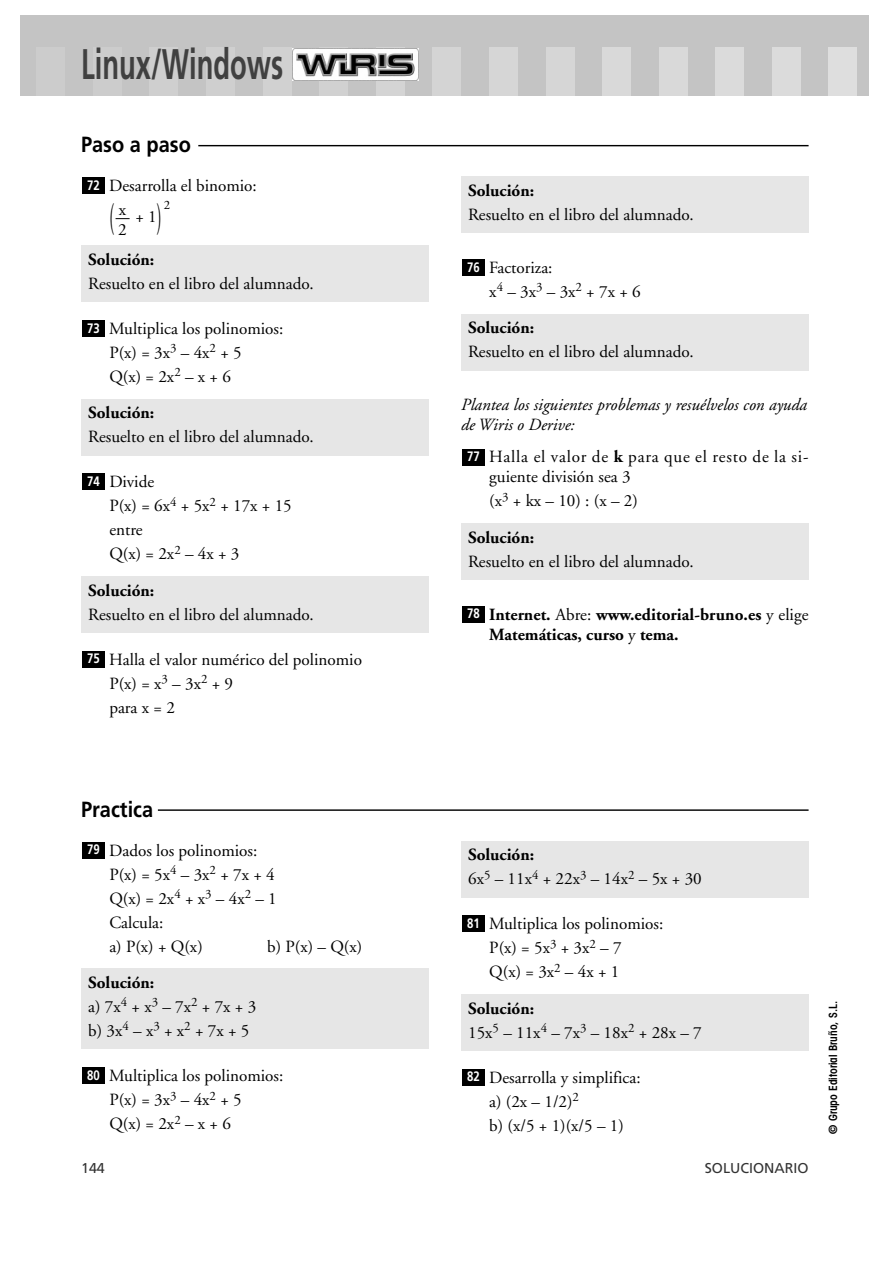
<style>
.page{position:relative;width:893px;height:1263px;background:#fff}
.page>*{position:absolute;margin:0;border:0;box-sizing:border-box;transform-origin:0 0}
.t1{font:700 42.75px "Frutiger";color:#404040;scale:.64 1}
.t2{font:37.05px "Adobe Garamond";color:#000;scale:.4 1}
.t3{font:700 21.9px "Frutiger";color:#000;scale:.91 1}
.t4{font:17.1px/24px "Adobe Garamond";color:#000}
.t5{font:700 17.1px/20px "Adobe Garamond";color:#000}
.t6{font:italic 17.1px/20px "Adobe Garamond";color:#000}
.t7{font:17.1px/20px "Adobe Garamond";letter-spacing:.045em;color:#000}
.t8{font:14.25px "Frutiger";color:#333}
.t9{font:700 13.65px "Frutiger";color:#fff;scale:.83 1}
.t10{font:12.9px "Adobe Garamond";color:#000}
.t11{font:600 condensed 11.4px "Avant Garde";color:#000}
.s1{font-weight:700}
.s2{font-weight:400}
</style>
<div class="page">
<div style="left:462px;top:606px;width:22px;height:16px;background:#000"></div>
<div style="left:461px;top:523px;width:347px;height:57px;background:#e6e6e6"></div>
<div style="left:462px;top:449px;width:22px;height:16px;background:#000"></div>
<div style="left:461px;top:314px;width:347px;height:56px;background:#e6e6e6"></div>
<div style="left:462px;top:260px;width:22px;height:16px;background:#000"></div>
<div style="left:461px;top:176px;width:347px;height:57px;background:#e6e6e6"></div>
<div style="left:82px;top:651px;width:23px;height:16px;background:#000"></div>
<div style="left:81px;top:576px;width:347px;height:57px;background:#e6e6e6"></div>
<div style="left:82px;top:474px;width:23px;height:16px;background:#000"></div>
<div style="left:81px;top:399px;width:347px;height:56px;background:#e6e6e6"></div>
<div style="left:82px;top:321px;width:23px;height:16px;background:#000"></div>
<div style="left:81px;top:246px;width:347px;height:56px;background:#e6e6e6"></div>
<svg style="left:115px;top:218px;width:15px;height:1px"></svg>
<div style="left:82px;top:178px;width:23px;height:16px;background:#000"></div>
<hr style="left:198px;top:145px;width:610px;height:1px;background:#000">
<div style="left:20px;top:15px;width:849px;height:81px;background:#c4c4c4"></div>
<div style="left:37px;top:47px;width:28px;height:49px;background:#ccc"></div>
<div style="left:93px;top:47px;width:28px;height:49px;background:#ccc"></div>
<div style="left:150px;top:47px;width:28px;height:49px;background:#cfcfcf"></div>
<div style="left:206px;top:47px;width:29px;height:49px;background:#cfcfcf"></div>
<div style="left:263px;top:47px;width:28px;height:49px;background:#d1d1d1"></div>
<div style="left:319px;top:47px;width:29px;height:49px;background:#d1d1d1"></div>
<div style="left:376px;top:47px;width:28px;height:49px;background:#d4d4d4"></div>
<div style="left:432px;top:47px;width:29px;height:49px;background:#d4d4d4"></div>
<div style="left:489px;top:47px;width:28px;height:49px;background:#d6d6d6"></div>
<div style="left:546px;top:47px;width:28px;height:49px;background:#d6d6d6"></div>
<div style="left:602px;top:47px;width:28px;height:49px;background:#d9d9d9"></div>
<div style="left:659px;top:47px;width:28px;height:49px;background:#d9d9d9"></div>
<div style="left:715px;top:47px;width:29px;height:49px;background:#dbdbdb"></div>
<div style="left:772px;top:47px;width:28px;height:49px;background:#dbdbdb"></div>
<div style="left:828px;top:47px;width:29px;height:49px;background:#dedede"></div>
<img style="left:292px;top:49px;width:126px;height:32px">
<div style="left:462px;top:1069px;width:22px;height:16px;background:#000"></div>
<div style="left:461px;top:994px;width:347px;height:57px;background:#e6e6e6"></div>
<div style="left:462px;top:916px;width:22px;height:16px;background:#000"></div>
<div style="left:461px;top:841px;width:347px;height:56px;background:#e6e6e6"></div>
<div style="left:82px;top:1068px;width:23px;height:16px;background:#000"></div>
<div style="left:81px;top:968px;width:347px;height:81px;background:#e6e6e6"></div>
<div style="left:82px;top:842px;width:23px;height:16px;background:#000"></div>
<hr style="left:158px;top:809px;width:650px;height:2px;background:#000">
<h1 class="t1" style="left:81px;top:47px;width:317px">Linux/Windows</h1>
<p class="t3" style="left:81px;top:136px;width:122px">Paso a paso</p>
<p class="t9" style="left:87px;top:180px;width:17px">72</p>
<p class="t4" style="left:109px;top:175px;width:149px">Desarrolla el binomio:</p>
<h2 class="t2" style="left:109px;top:202px;width:132px">( <sup>+</sup> <sup>1</sup>)</h2>
<p class="t10" style="left:164px;top:200px;width:8px">2</p>
<p class="t4" style="left:118px;top:201px;width:10px;line-height:20px">x<br>2</p>
<p class="t5" style="left:88px;top:251px;width:68px">Solución:</p>
<p class="t4" style="left:88px;top:273px;width:227px">Resuelto en el libro del alumnado.</p>
<p class="t9" style="left:87px;top:323px;width:17px">73</p>
<p class="t4" style="left:109px;top:318px;width:176px">Multiplica los polinomios:<br>P(x) = 3x<sup>3</sup> – 4x<sup>2</sup> + 5<br>Q(x) = 2x<sup>2</sup> – x + 6</p>
<p class="t5" style="left:88px;top:404px;width:68px">Solución:</p>
<p class="t4" style="left:88px;top:426px;width:227px">Resuelto en el libro del alumnado.</p>
<p class="t9" style="left:87px;top:476px;width:17px">74</p>
<p class="t4" style="left:109px;top:472px;width:184px">Divide<br>P(x) = 6x<sup>4</sup> + 5x<sup>2</sup> + 17x + 15 entre<br>Q(x) = 2x<sup>2</sup> – 4x + 3</p>
<p class="t5" style="left:88px;top:582px;width:68px">Solución:</p>
<p class="t4" style="left:88px;top:604px;width:227px">Resuelto en el libro del alumnado.</p>
<p class="t9" style="left:87px;top:653px;width:17px">75</p>
<p class="t4" style="left:109px;top:649px;width:254px">Halla el valor numérico del polinomio<br>P(x) = x<sup>3</sup> – 3x<sup>2</sup> + 9<br>para x = 2</p>
<p class="t5" style="left:468px;top:182px;width:68px">Solución:</p>
<p class="t4" style="left:468px;top:204px;width:227px">Resuelto en el libro del alumnado.</p>
<p class="t9" style="left:467px;top:261px;width:17px">76</p>
<p class="t4" style="left:489px;top:257px;width:153px">Factoriza:<br>x<sup>4</sup> – 3x<sup>3</sup> – 3x<sup>2</sup> + 7x + 6</p>
<p class="t5" style="left:468px;top:319px;width:68px">Solución:</p>
<p class="t4" style="left:468px;top:341px;width:227px">Resuelto en el libro del alumnado.</p>
<p class="t6" style="left:461px;top:397px;width:347px">Plantea los siguientes problemas y resuélvelos con ayuda de Wiris o Derive:</p>
<p class="t7" style="left:489px;top:449px;width:321px">Halla el valor de <span class="s1">k</span> para que el resto de la si&shy;guiente división sea 3</p>
<p class="t4" style="left:489px;top:491px;width:150px">(x<sup>3</sup> + kx – 10) : (x – 2)</p>
<p class="t9" style="left:467px;top:451px;width:17px">77</p>
<p class="t5" style="left:468px;top:529px;width:68px">Solución:</p>
<p class="t4" style="left:468px;top:551px;width:227px">Resuelto en el libro del alumnado.</p>
<p class="t9" style="left:467px;top:608px;width:17px">78</p>
<p class="t5" style="left:489px;top:606px;width:321px">Internet. <span class="s2">Abre:</span> www.editorial-bruno.es <span class="s2">y elige<br></span>Matemáticas, curso <span class="s2">y</span> tema.</p>
<p class="t3" style="left:81px;top:800px;width:81px">Practica</p>
<p class="t9" style="left:87px;top:844px;width:17px">79</p>
<p class="t4" style="left:109px;top:840px;width:169px">Dados los polinomios:<br>P(x) = 5x<sup>4</sup> – 3x<sup>2</sup> + 7x + 4<br>Q(x) = 2x<sup>4</sup> + x<sup>3</sup> – 4x<sup>2</sup> – 1<br>Calcula:<br>a) P(x) + Q(x)</p>
<p class="t4" style="left:267px;top:936px;width:97px">b) P(x) – Q(x)</p>
<p class="t4" style="left:88px;top:972px;width:170px"><span class="s1">Solución:<br></span>a) 7x<sup>4</sup> + x<sup>3</sup> – 7x<sup>2</sup> + 7x + 3 b) 3x<sup>4</sup> – x<sup>3</sup> + x<sup>2</sup> + 7x + 5</p>
<p class="t9" style="left:87px;top:1070px;width:17px">80</p>
<p class="t4" style="left:109px;top:1065px;width:176px">Multiplica los polinomios:<br>P(x) = 3x<sup>3</sup> – 4x<sup>2</sup> + 5<br>Q(x) = 2x<sup>2</sup> – x + 6</p>
<p class="t4" style="left:468px;top:844px;width:235px"><span class="s1">Solución:<br></span>6x<sup>5</sup> – 11x<sup>4</sup> + 22x<sup>3</sup> – 14x<sup>2</sup> – 5x + 30</p>
<p class="t9" style="left:467px;top:918px;width:17px">81</p>
<p class="t4" style="left:489px;top:914px;width:176px">Multiplica los polinomios:<br>P(x) = 5x<sup>3</sup> + 3x<sup>2</sup> – 7<br>Q(x) = 3x<sup>2</sup> – 4x + 1</p>
<p class="t4" style="left:468px;top:998px;width:235px"><span class="s1">Solución:<br></span>15x<sup>5</sup> – 11x<sup>4</sup> – 7x<sup>3</sup> – 18x<sup>2</sup> + 28x – 7</p>
<p class="t9" style="left:467px;top:1071px;width:17px">82</p>
<p class="t4" style="left:489px;top:1067px;width:153px">Desarrolla y simplifica: a) (2x – 1/2)<sup>2<br></sup>b) (x/5 + 1)(x/5 – 1)</p>
<p class="t8" style="left:81px;top:1163px;width:25px">144</p>
<p class="t8" style="left:704px;top:1163px;width:105px">SOLUCIONARIO</p>
<p class="t11" style="left:828px;top:1134px;width:134px;rotate:-90deg">© Grupo Editorial Bruño, S.L.</p>
</div>
